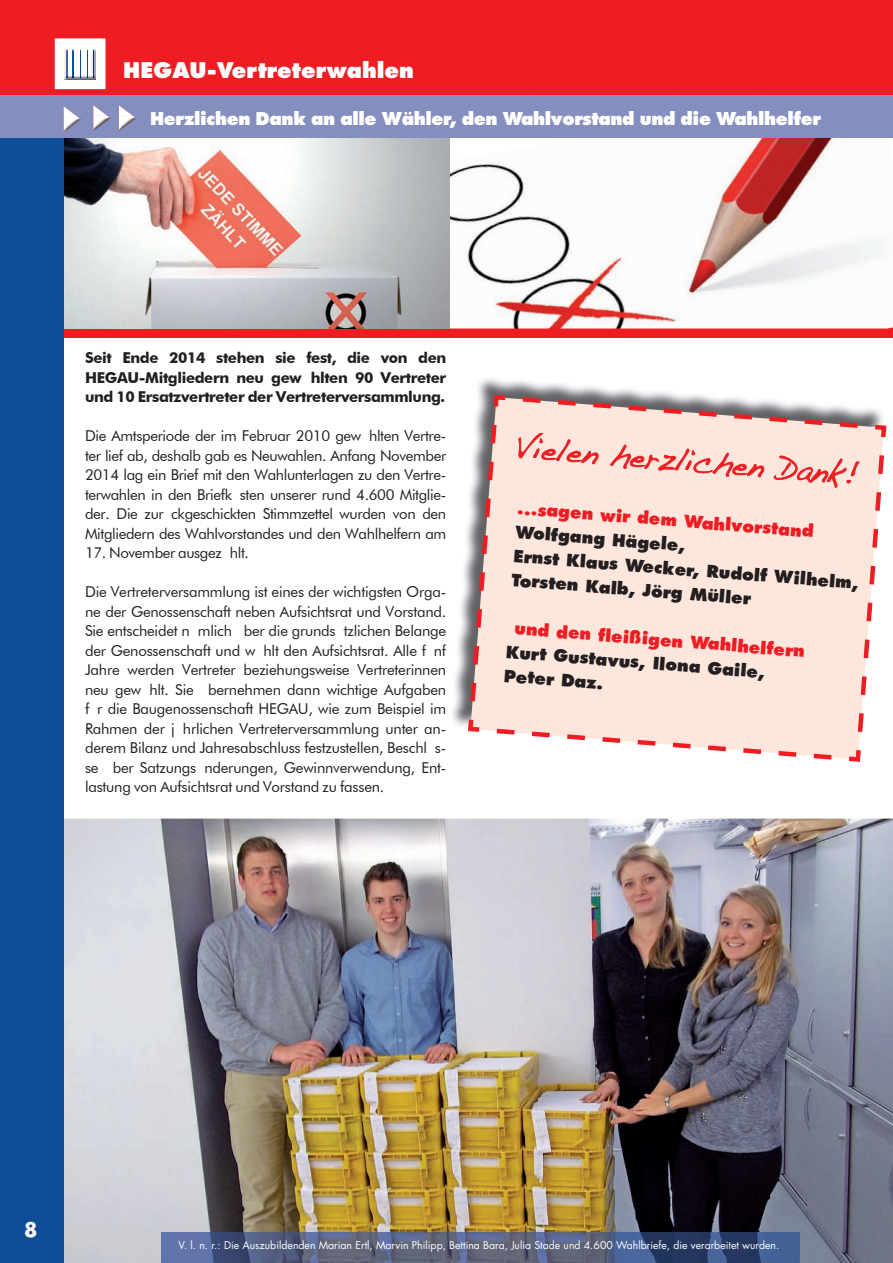
<style>
.page{position:relative;width:893px;height:1263px;background:#fff}
.page>*{position:absolute;margin:0;border:0;box-sizing:border-box;transform-origin:0 0}
.t1{font:800 21px "Futura";color:#fff}
.t2{font:700 19.5px "Futura";color:#fff}
.t3{font:800 17.25px "Futura";letter-spacing:-.02em;color:#fff}
.t4{font:800 16.5px/23.9px "Futura";color:#231f20}
.t5{font:800 16.5px "Futura";color:#ee1d23}
.t6{font:15px/19.5px "Futura BT";letter-spacing:-.025em;color:#231f20;text-align:justify}
.t7{font:700 15px/19.5px "Futura BT";letter-spacing:-.025em;color:#231f20;text-align:justify}
.t8{font:10.5px "Futura";color:#fff}
</style>
<div class="page">
<div style="left:32px;top:291px;width:861px;height:47px;background:#ee1d23"></div>
<img style="left:64px;top:138px;width:829px;height:191px">
<img style="left:64px;top:819px;width:829px;height:444px">
<img style="left:161px;top:1233px;width:638px;height:30px">
<div style="left:0;top:0;width:64px;height:1263px;background:#0f4d96"></div>
<div style="left:0;top:0;width:893px;height:96px;background:#ee1d23"></div>
<div style="left:0;top:95px;width:893px;height:43px;background:#858fbf"></div>
<img style="left:55px;top:38px;width:51px;height:51px">
<img style="left:64px;top:78px;width:32px;height:1px">
<img style="left:64px;top:48px;width:32px;height:30px">
<img style="left:64px;top:107px;width:14px;height:10px">
<img style="left:64px;top:117px;width:17px;height:14px">
<img style="left:93px;top:105px;width:15px;height:11px">
<img style="left:93px;top:116px;width:18px;height:14px">
<img style="left:119px;top:105px;width:14px;height:11px">
<img style="left:119px;top:116px;width:17px;height:14px">
<img style="left:452px;top:560px;width:14px;height:166px">
<svg style="left:467px;top:379px;width:420px;height:383px;background:#f4ddd5"></svg>
<h1 class="t1" style="left:123px;top:57px;width:292px">HEGAU-Vertreterwahlen</h1>
<p class="t3" style="left:150px;top:108px;width:672px">Herzlichen Dank an alle Wähler, den Wahlvorstand und die Wahlhelfer</p>
<p class="t7" style="left:85px;top:348px;width:363px">Seit Ende 2014 stehen sie fest, die von den HEGAU-Mitgliedern neu gewŠhlten 90 Vertreter und 10 Ersatzvertreter der Vertreterversammlung.</p>
<p class="t6" style="left:85px;top:426px;width:363px">Die Amtsperiode der im Februar 2010 gewŠhlten Vertre&shy;ter lief ab, deshalb gab es Neuwahlen. Anfang November 2014 lag ein Brief mit den Wahlunterlagen zu den Vertre&shy;terwahlen in den BriefkŠsten unserer rund 4.600 Mitglie&shy;der. Die zurŸckgeschickten Stimmzettel wurden von den Mitgliedern des Wahlvorstandes und den Wahlhelfern am</p>
<p class="t6" style="left:85px;top:543px;width:165px">17. November ausgezŠhlt.</p>
<p class="t6" style="left:85px;top:582px;width:363px">Die Vertreterversammlung ist eines der wichtigsten Orga&shy;ne der Genossenschaft neben Aufsichtsrat und Vorstand.<br>Sie entscheidet nŠmlich Ÿber die grundsŠtzlichen Belange der Genossenschaft und wŠhlt den Aufsichtsrat. Alle fŸnf Jahre werden Vertreter beziehungsweise Vertreterinnen neu gewŠhlt. Sie Ÿbernehmen dann wichtige Aufgaben fŸr die Baugenossenschaft HEGAU, wie zum Beispiel im Rahmen der jŠhrlichen Vertreterversammlung unter an&shy;derem Bilanz und Jahresabschluss festzustellen, BeschlŸs&shy;se Ÿber SatzungsŠnderungen, Gewinnverwendung, Ent&shy;lastung von Aufsichtsrat und Vorstand zu fassen.</p>
<p class="t5" style="left:518px;top:497px;width:299px;rotate:5deg">...sagen wir dem Wahlvorstand</p>
<p class="t4" style="left:517px;top:519px;width:348px;rotate:5deg">Wolfgang Hägele,<br>Ernst Klaus Wecker, Rudolf Wilhelm,<br>Torsten Kalb, Jörg Müller</p>
<p class="t5" style="left:516px;top:617px;width:293px;rotate:5deg">und den fl eißigen Wahlhelfern</p>
<p class="t4" style="left:507px;top:638px;width:261px;line-height:24.8px;rotate:5deg">Kurt Gustavus, Ilona Gaile,<br>Peter Daz.</p>
<h2 class="t2" style="left:24px;top:1216px;width:15px">8</h2>
<p class="t8" style="left:179px;top:1238px;width:602px">V. l. n. r.: Die Auszubildenden Marian Ertl, Marvin Philipp, Bettina Bara, Julia Stade und 4.600 Wahlbriefe, die verarbeitet wurden.</p>
</div>
